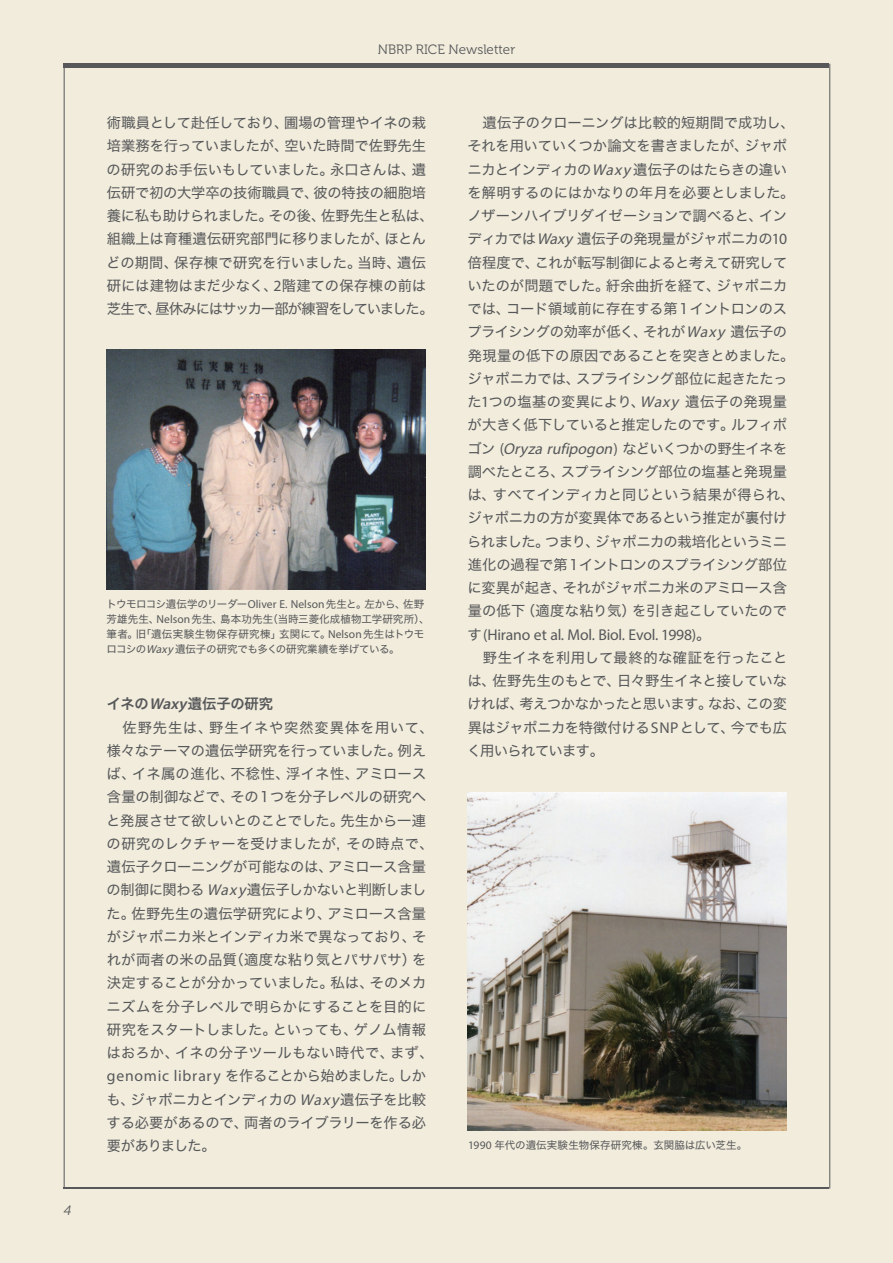
<style>
.page{position:relative;width:893px;height:1263px;background:#f1ecdc}
.page>*{position:absolute;margin:0;border:0;box-sizing:border-box;transform-origin:0 0}
.t1{font:15.75px "Myriad Pro";letter-spacing:-.015em;color:#57585a}
.t2{font:14.25px/23.2px "Hira Kaku Std N W4";letter-spacing:-.01em;color:#57585a}
.t3{font:14.25px "Hira Kaku Std N W6";letter-spacing:-.005em;color:#57585a}
.t4{font:13.5px "Museo 300";color:#57585a}
.t5{font:italic 13.5px "Museo 300";color:#57585a}
.t6{font:10.5px/15px "Hira Kaku Std N W4";color:#57585a}
.s1{font-family:"Myriad Pro";font-size:15.75px}
.s2{font-family:"Myriad Pro";font-size:11.55px}
.s3{font-family:"Myriad Pro";font-style:italic;font-size:11.55px}
.s4{font-family:"Myriad Pro";font-weight:600;font-style:italic;font-size:15.75px}
.s5{font-family:"Myriad Pro";font-style:italic;font-size:15.75px}
.s6{font-family:"Hira Kaku Std N W4";font-size:14.25px}
</style>
<div class="page">
<hr style="left:64px;top:1187px;width:765px;height:1px;background:#57585a">
<hr style="left:64px;top:64px;width:765px;height:4px;background:#57585a">
<img style="left:468px;top:792px;width:318px;height:338px">
<hr style="left:829px;top:64px;width:1px;height:1124px;background:#57585a">
<hr style="left:64px;top:64px;width:1px;height:1124px;background:#57585a">
<img style="left:106px;top:349px;width:319px;height:241px">
<p class="t5" style="left:64px;top:1203px;width:9px">4</p>
<p class="t4" style="left:378px;top:42px;width:139px">NBRP RICE Newsletter</p>
<p class="t2" style="left:106px;top:111px;width:329px">術職員として赴任しており、圃場の管理やイネの栽培業務を行っていましたが、空いた時間で佐野先生の研究のお手伝いもしていました。永口さんは、遺伝研で初の大学卒の技術職員で、彼の特技の細胞培養に私も助けられました。その後、佐野先生と私は、組織上は育種遺伝研究部門に移りましたが、ほとんどの期間、保存棟で研究を行いました。当時、遺伝研には建物はまだ少なく、<span class="s1">2</span>階建ての保存棟の前は芝生で、昼休みにはサッカー部が練習をしていました。</p>
<p class="t6" style="left:107px;top:596px;width:325px">トウモロコシ遺伝学のリーダー<span class="s2">Oliver E. Nelson</span>先生と。左から、佐野芳雄先生、<span class="s2">Nelson</span>先生、島本功先生（当時三菱化成植物工学研究所）、筆者。旧「遺伝実験生物保存研究棟」玄関にて。<span class="s2">Nelson</span>先生はトウモロコシの<span class="s3">Waxy</span>遺伝子の研究でも多くの研究業績を挙げている。</p>
<p class="t3" style="left:107px;top:693px;width:168px">イネの<span class="s4">Waxy</span>遺伝子の研究</p>
<p class="t2" style="left:106px;top:715px;width:329px">　佐野先生は、野生イネや突然変異体を用いて、様々なテーマの遺伝学研究を行っていました。例えば、イネ属の進化、不稔性、浮イネ性、アミロース含量の制御などで、その１つを分子レベルの研究へと発展させて欲しいとのことでした。先生から一連の研究のレクチャーを受けましたが，その時点で、遺伝子クローニングが可能なのは、アミロース含量の制御に関わる <span class="s5">Waxy</span>遺伝子しかないと判断しました。佐野先生の遺伝学研究により、アミロース含量がジャポニカ米とインディカ米で異なっており、それが両者の米の品質（適度な粘り気とパサパサ）を決定することが分かっていました。私は、そのメカニズムを分子レベルで明らかにすることを目的に研究をスタートしました。といっても、ゲノム情報はおろか、イネの分子ツールもない時代で、まず、<span class="s1">genomic library</span> を作ることから始めました。しかも、ジャポニカとインディカの <span class="s5">Waxy</span>遺伝子を比較する必要があるので、両者のライブラリーを作る必要がありました。</p>
<p class="t2" style="left:467px;top:111px;width:329px">　遺伝子のクローニングは比較的短期間で成功し、それを用いていくつか論文を書きましたが、ジャポニカとインディカの<span class="s5">Waxy</span>遺伝子のはたらきの違いを解明するのにはかなりの年月を必要としました。ノザーンハイブリダイゼーションで調べると、インディカでは<span class="s5">Waxy</span> 遺伝子の発現量がジャポニカの<span class="s1">10</span>倍程度で、これが転写制御によると考えて研究していたのが問題でした。紆余曲折を経て、ジャポニカでは、コード領域前に存在する第１イントロンのスプライシングの効率が低く、それが<span class="s5">Waxy</span> 遺伝子の発現量の低下の原因であることを突きとめました。ジャポニカでは、スプライシング部位に起きたたった<span class="s1">1</span>つの塩基の変異により、<span class="s5">Waxy</span> 遺伝子の発現量が大きく低下していると推定したのです。ルフィポゴン <span class="s1">(</span><span class="s5">Oryza rufipogon</span><span class="s1">)</span> などいくつかの野生イネを調べたところ、スプライシング部位の塩基と発現量は、すべてインディカと同じという結果が得られ、ジャポニカの方が変異体であるという推定が裏付けられました。つまり、ジャポニカの栽培化というミニ進化の過程で第１イントロンのスプライシング部位に変異が起き、それがジャポニカ米のアミロース含量の低下（適度な粘り気）を引き起こしていたので</p>
<p class="t1" style="left:468px;top:624px;width:244px"><span class="s6">す</span>(Hirano et al. Mol. Biol. Evol. 1998)<span class="s6">。</span></p>
<p class="t2" style="left:467px;top:646px;width:322px;text-align:justify">　野生イネを利用して最終的な確証を行ったことは、佐野先生のもとで、日々野生イネと接していなければ、考えつかなかったと思います。なお、この変異はジャポニカを特徴付ける<span class="s1">SNP</span>として、今でも広く用いられています。</p>
<p class="t6" style="left:468px;top:1138px;width:281px"><span class="s2">1990</span> 年代の遺伝実験生物保存研究棟。玄関脇は広い芝生。</p>
</div>
